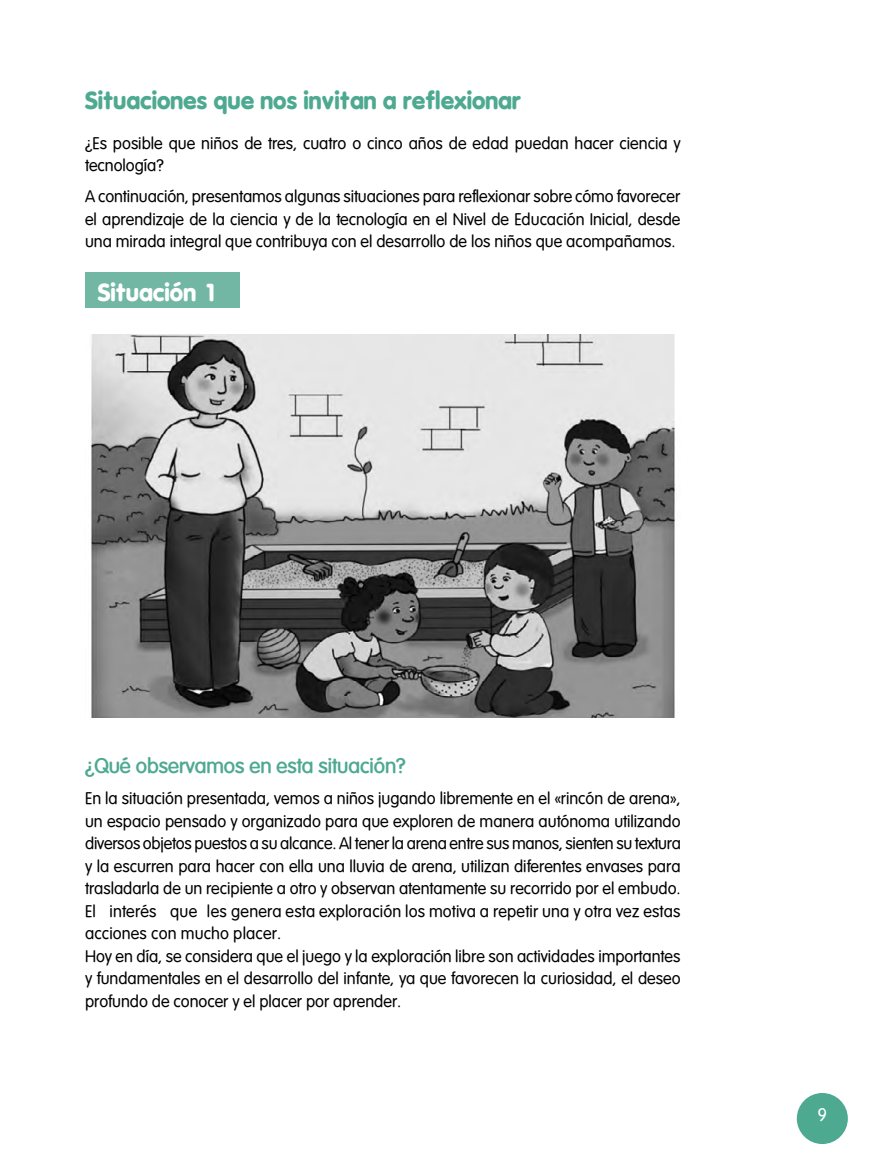
<style>
.page{position:relative;width:872px;height:1170px;background:#fff}
.page>*{position:absolute;margin:0;border:0;box-sizing:border-box;transform-origin:0 0}
.t1{font:700 24px "VAG Rounded Black SSK";color:#4ea991}
.t2{font:700 24px "VAG Rounded Black SSK";color:#fff}
.t3{font:700 21px "Vogel";color:#4ea991}
.t4{font:18px "Vogel Normal";color:#fff}
.t5{font:16.5px/22.5px "Vogel Normal";color:#000}
.s1{color:#fff}
</style>
<div class="page">
<div style="left:796px;top:1092px;width:52px;height:51px;background:#4ea991;border-radius:50%"></div>
<div style="left:85px;top:272px;width:155px;height:36px;background:#72b7a3"></div>
<img style="left:91px;top:334px;width:584px;height:384px">
<h1 class="t1" style="left:85px;top:86px;width:437px">Situaciones que nos invitan a reflexionar</h1>
<p class="t5" style="left:85px;top:132px;width:597px">¿Es posible que niños de tres, cuatro o cinco años de edad puedan hacer ciencia y tecnología?</p>
<p class="t5" style="left:85px;top:185px;width:597px;text-align:justify">A continuación, presentamos algunas situaciones para reflexionar sobre cómo favorecer el aprendizaje de la ciencia y de la tecnología en el Nivel de Educación Inicial, desde una mirada integral que contribuya con el desarrollo de los niños que acompañamos.</p>
<h1 class="t2" style="left:98px;top:277px;width:121px">Situación 1</h1>
<p class="t3" style="left:85px;top:753px;width:322px">¿Qué observamos en esta situación?</p>
<p class="t5" style="left:85px;top:787px;width:597px">En la situación presentada, vemos a niños jugando libremente en el «rincón de arena», un espacio pensado y organizado para que exploren de manera autónoma utilizando diversos objetos puestos a su alcance. Al tener la arena entre sus manos, sienten su textura y la escurren para hacer con ella una lluvia de arena, utilizan diferentes envases para trasladarla de un recipiente a otro y observan atentamente su recorrido por el embudo.<br>El interés que <span class="s1">y</span> les genera esta exploración los motiva a repetir una y otra vez estas acciones con mucho placer.<br>Hoy en día, se considera que el juego y la exploración libre son actividades importantes y fundamentales en el desarrollo del infante, ya que favorecen la curiosidad, el deseo profundo de conocer y el placer por aprender.</p>
<p class="t4" style="left:817px;top:1104px;width:11px">9</p>
</div>
